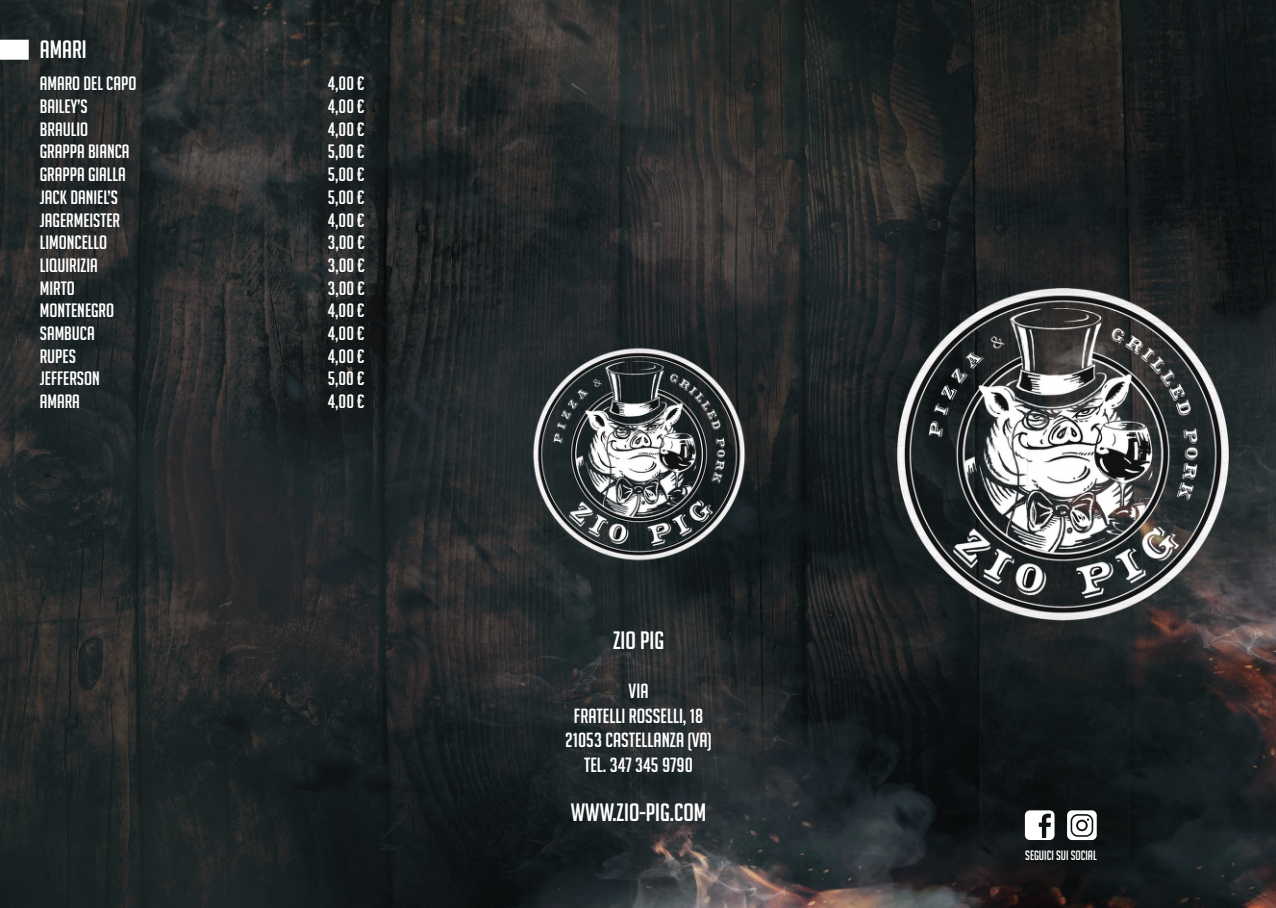
<style>
.page{position:relative;width:1276px;height:908px;background:#fff}
.page>*{position:absolute;margin:0;border:0;box-sizing:border-box;transform-origin:0 0}
.t1{font:24.5px "font 0000000027675 be 9";color:#fff;scale:1.06 1}
.t2{font:20px/24.5px "font 0000000027675 be 9";color:#fff;text-align:center;scale:1.06 1}
.t3{font:18.9px "font 0000000027675 be 9";color:#fff;scale:1.06 1}
.t4{font:13.2px "font 0000000027675 be 9";color:#fff}
</style>
<div class="page">
<img style="left:0;top:0;width:1276px;height:907px">
<div style="left:0;top:40px;width:29px;height:20px;background:#fff"></div>
<svg style="left:1025px;top:810px;width:29px;height:29px"></svg>
<svg style="left:1067px;top:810px;width:29px;height:29px"></svg>
<p class="t1" style="left:40px;top:36px;width:46px">AMARI</p>
<p class="t3" style="left:40px;top:73px;width:93px">AMARO DEL CAPO</p>
<p class="t3" style="left:328px;top:73px;width:36px">4,00 €</p>
<p class="t3" style="left:40px;top:96px;width:47px">BAILEY’S</p>
<p class="t3" style="left:328px;top:96px;width:36px">4,00 €</p>
<p class="t3" style="left:40px;top:119px;width:47px">BRAULIO</p>
<p class="t3" style="left:328px;top:119px;width:36px">4,00 €</p>
<p class="t3" style="left:40px;top:141px;width:86px">GRAPPA BIANCA</p>
<p class="t3" style="left:328px;top:141px;width:36px">5,00 €</p>
<p class="t3" style="left:40px;top:164px;width:83px">GRAPPA GIALLA</p>
<p class="t3" style="left:328px;top:164px;width:36px">5,00 €</p>
<p class="t3" style="left:40px;top:187px;width:75px">JACK DANIEL’S</p>
<p class="t3" style="left:328px;top:187px;width:36px">5,00 €</p>
<p class="t3" style="left:40px;top:209px;width:77px">JAGERMEISTER</p>
<p class="t3" style="left:328px;top:209px;width:36px">4,00 €</p>
<p class="t3" style="left:40px;top:232px;width:65px">LIMONCELLO</p>
<p class="t3" style="left:328px;top:232px;width:37px">3,00 €</p>
<p class="t3" style="left:40px;top:255px;width:56px">LIQUIRIZIA</p>
<p class="t3" style="left:328px;top:255px;width:37px">3,00 €</p>
<p class="t3" style="left:40px;top:277px;width:34px">MIRTO</p>
<p class="t3" style="left:328px;top:277px;width:37px">3,00 €</p>
<p class="t3" style="left:40px;top:300px;width:72px">MONTENEGRO</p>
<p class="t3" style="left:328px;top:300px;width:36px">4,00 €</p>
<p class="t3" style="left:40px;top:323px;width:53px">SAMBUCA</p>
<p class="t3" style="left:328px;top:323px;width:36px">4,00 €</p>
<p class="t3" style="left:40px;top:345px;width:36px">RUPES</p>
<p class="t3" style="left:328px;top:345px;width:36px">4,00 €</p>
<p class="t3" style="left:40px;top:368px;width:58px">JEFFERSON</p>
<p class="t3" style="left:328px;top:368px;width:36px">5,00 €</p>
<p class="t3" style="left:40px;top:391px;width:39px">AMARA</p>
<p class="t3" style="left:328px;top:391px;width:36px">4,00 €</p>
<p class="t1" style="left:613px;top:627px;width:50px">ZIO PIG</p>
<p class="t2" style="left:565px;top:678px;width:140px">VIA<br>FRATELLI ROSSELLI, 18<br>21053 CASTELLANZA (VA)<br>TEL. 347 345 9790</p>
<p class="t1" style="left:571px;top:798px;width:129px">WWW.ZIO-PIG.COM</p>
<p class="t4" style="left:1025px;top:847px;width:73px">SEGUICI SUI SOCIAL</p>
</div>
